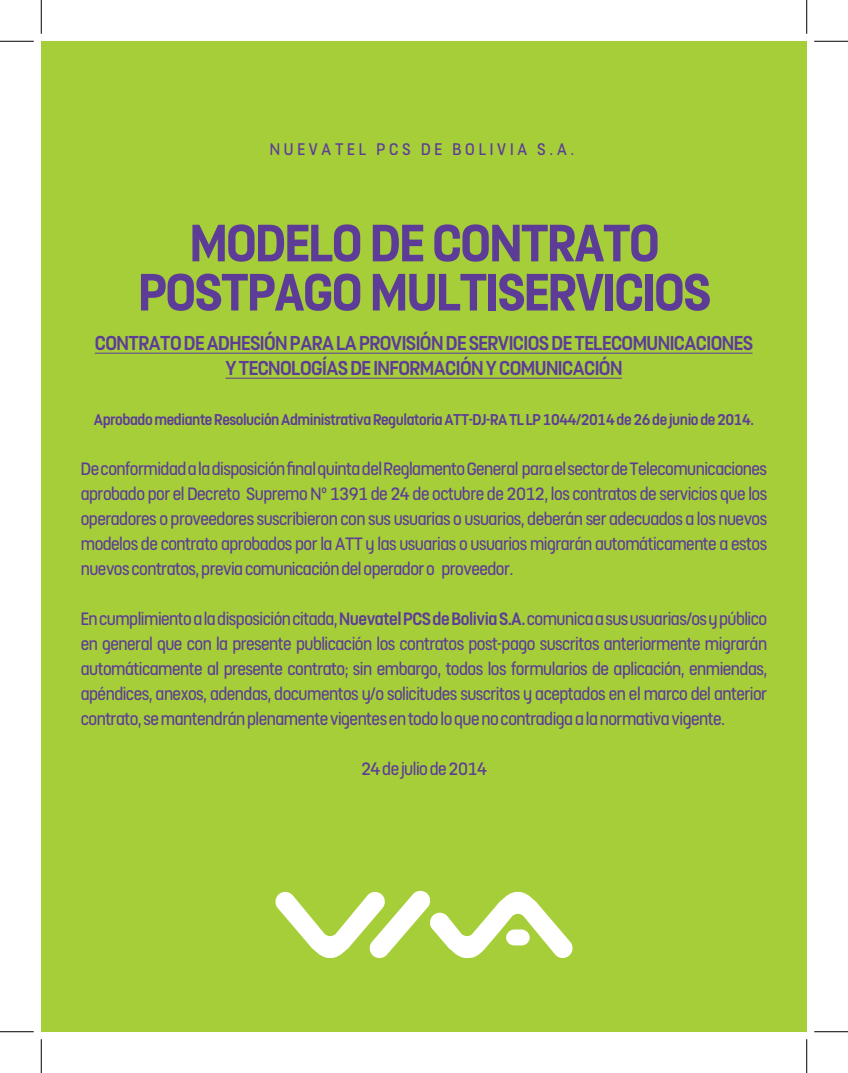
<style>
.page{position:relative;width:848px;height:1073px;background:#fff}
.page>*{position:absolute;margin:0;border:0;box-sizing:border-box;transform-origin:0 0}
.t1{font:700 58.62px/49.1px "FS Dillon";letter-spacing:-.025em;color:#5d3c97;text-align:center}
.t2{font:500 22.5px/25px "FS Dillon";letter-spacing:-.025em;color:#5d3c97;text-align:center}
.t3{font:20px/25px "FS Dillon";letter-spacing:-.025em;color:#5d3c97;text-align:justify}
.t4{font:18.75px "FS Dillon";letter-spacing:.2em;color:#5d3c97}
.t5{font:500 17.5px "FS Dillon";letter-spacing:-.025em;color:#5d3c97}
.s1{font-weight:500}
</style>
<div class="page">
<div style="left:41px;top:41px;width:765px;height:990px;background:#a6ce39"></div>
<svg style="left:275px;top:890px;width:298px;height:68px"></svg>
<hr style="left:95px;top:353px;width:657px;height:1px;background:#5d3c97">
<hr style="left:225px;top:378px;width:397px;height:1px;background:#5d3c97">
<hr style="left:0;top:41px;width:34px;height:1px;background:#000">
<hr style="left:814px;top:41px;width:34px;height:1px;background:#000">
<hr style="left:0;top:1031px;width:34px;height:1px;background:#000">
<hr style="left:814px;top:1031px;width:34px;height:1px;background:#000">
<hr style="left:41px;top:0;width:1px;height:34px;background:#000">
<hr style="left:41px;top:1039px;width:1px;height:33px;background:#000">
<hr style="left:806px;top:0;width:1px;height:34px;background:#000">
<hr style="left:806px;top:1039px;width:1px;height:33px;background:#000">
<p class="t4" style="left:270px;top:136px;width:306px">NUEVATEL PCS DE BOLIVIA S.A.</p>
<h1 class="t1" style="left:138px;top:213px;width:574px">MODELO DE CONTRATO<br>POSTPAGO MULTISERVICIOS</h1>
<p class="t2" style="left:95px;top:329px;width:659px">CONTRATO DE ADHESIÓN PARA LA PROVISIÓN DE SERVICIOS DE TELECOMUNICACIONES<br>Y TECNOLOGÍAS DE INFORMACIÓN Y COMUNICACIÓN</p>
<p class="t5" style="left:94px;top:407px;width:661px">Aprobado mediante Resolución Administrativa Regulatoria ATT-DJ-RA TL LP 1044/2014 de 26 de junio de 2014.</p>
<p class="t3" style="left:81px;top:455px;width:688px">De conformidad a la disposición final quinta del Reglamento General para el sector de Telecomunicaciones aprobado por el Decreto Supremo Nº 1391 de 24 de octubre de 2012, los contratos de servicios que los operadores o proveedores suscribieron con sus usuarias o usuarios, deberán ser adecuados a los nuevos modelos de contrato aprobados por la ATT y las usuarias o usuarios migrarán automáticamente a estos nuevos contratos, previa comunicación del operador o proveedor.</p>
<p class="t3" style="left:81px;top:605px;width:688px">En cumplimiento a la disposición citada, <span class="s1">Nuevatel PCS de Bolivia S.A.</span> comunica a sus usuarias/os y público en general que con la presente publicación los contratos post-pago suscritos anteriormente migrarán automáticamente al presente contrato; sin embargo, todos los formularios de aplicación, enmiendas, apéndices, anexos, adendas, documentos y/o solicitudes suscritos y aceptados en el marco del anterior contrato, se mantendrán plenamente vigentes en todo lo que no contradiga a la normativa vigente.</p>
<p class="t3" style="left:361px;top:755px;width:127px">24 de julio de 2014</p>
</div>
